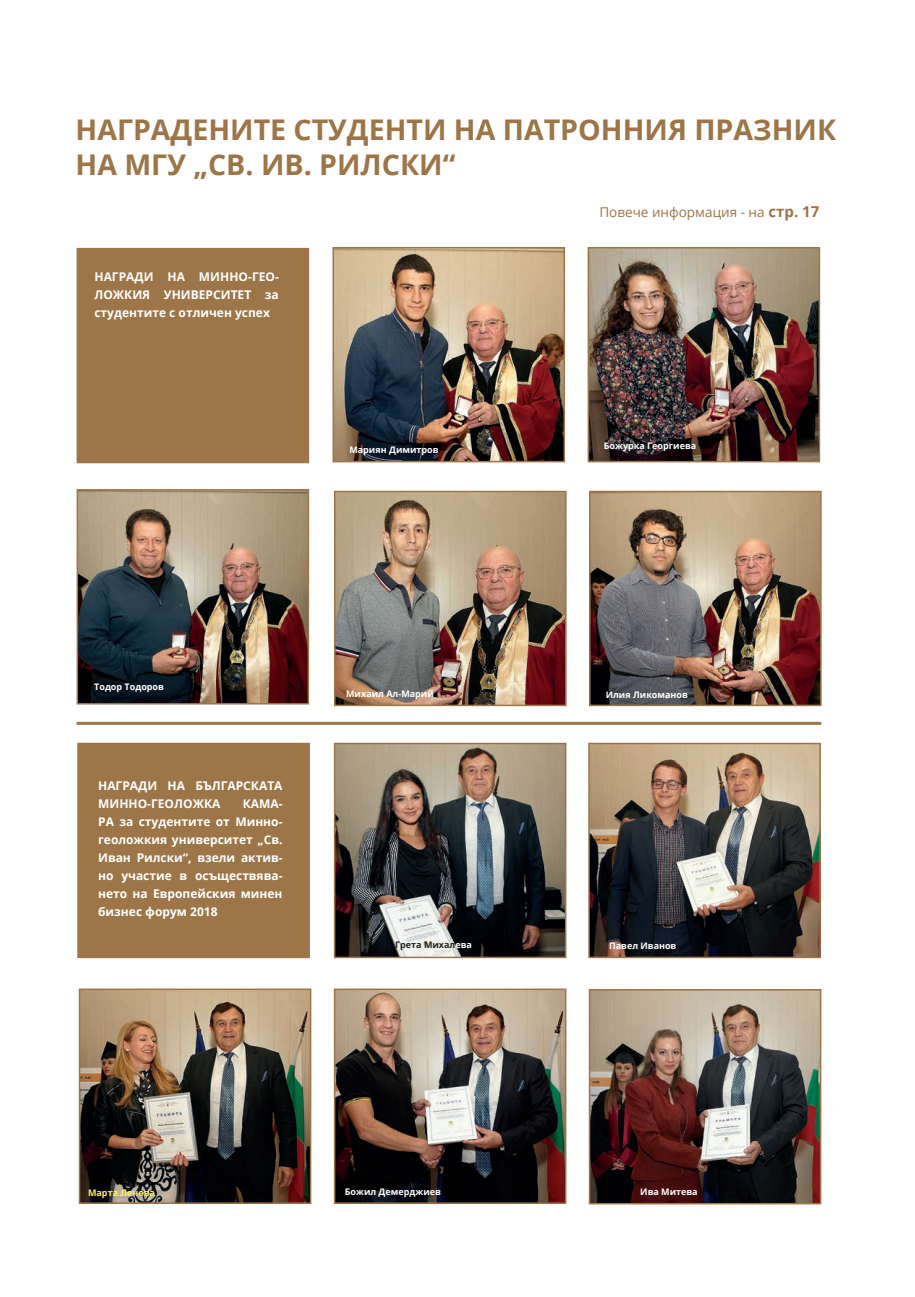
<style>
.page{position:relative;width:915px;height:1297px;background:#fff}
.page>*{position:absolute;margin:0;border:0;box-sizing:border-box;transform-origin:0 0}
.t1{font:700 28.5px/34.5px "Open Sans";color:#9c7548}
.t2{font:13.5px "Open Sans";color:#9c7548}
.t3{font:700 12px/18px "Open Sans";color:#fff;text-align:justify}
.t4{font:700 9px "Open Sans";color:#fff}
.t5{font:700 9px "Open Sans";color:#231f20}
.t6{font:700 9px "Open Sans";color:#fff356}
.s1{font-weight:700;font-size:15px}
.s2{color:#fff}
</style>
<div class="page">
<img style="left:335px;top:250px;width:227px;height:209px">
<div style="left:332px;top:247px;width:233px;height:215px;border:2px solid #9c7548"></div>
<img style="left:590px;top:250px;width:226px;height:209px">
<div style="left:587px;top:247px;width:232px;height:215px;border:2px solid #9c7548"></div>
<img style="left:80px;top:492px;width:226px;height:209px">
<div style="left:77px;top:489px;width:232px;height:215px;border:2px solid #9c7548"></div>
<img style="left:337px;top:494px;width:226px;height:209px">
<div style="left:334px;top:491px;width:232px;height:215px;border:2px solid #9c7548"></div>
<img style="left:592px;top:494px;width:226px;height:209px">
<div style="left:589px;top:491px;width:232px;height:215px;border:2px solid #9c7548"></div>
<div style="left:77px;top:249px;width:231px;height:213px;background:#9c7548"></div>
<div style="left:77px;top:248px;width:232px;height:215px;border:2px solid #9c7548"></div>
<div style="left:78px;top:743px;width:231px;height:214px;background:#9c7548"></div>
<div style="left:77px;top:743px;width:233px;height:215px;border:2px solid #9c7548"></div>
<img style="left:337px;top:746px;width:226px;height:209px">
<div style="left:334px;top:743px;width:232px;height:215px;border:2px solid #9c7548"></div>
<img style="left:591px;top:746px;width:226px;height:209px">
<div style="left:588px;top:743px;width:232px;height:215px;border:2px solid #9c7548"></div>
<img style="left:82px;top:991px;width:226px;height:210px">
<div style="left:79px;top:988px;width:232px;height:216px;border:2px solid #9c7548"></div>
<img style="left:337px;top:991px;width:226px;height:210px">
<div style="left:334px;top:988px;width:232px;height:216px;border:2px solid #9c7548"></div>
<img style="left:591px;top:992px;width:227px;height:209px">
<div style="left:588px;top:989px;width:233px;height:215px;border:2px solid #9c7548"></div>
<hr style="left:77px;top:722px;width:744px;height:3px;background:#9c7548">
<h1 class="t1" style="left:75px;top:112px;width:762px">НАГРАДЕНИТЕ СТУДЕНТИ НА ПАТРОННИЯ ПРАЗНИК<br>НА МГУ „СВ. ИВ. РИЛСКИ“</h1>
<p class="t2" style="left:599px;top:203px;width:221px">Повече информация - на <span class="s1">стр. 17</span></p>
<p class="t3" style="left:94px;top:268px;width:186px">НАГРАДИ НА МИННО-ГЕО-ЛОЖКИЯ УНИВЕРСИТЕТ за студентите с отличен успех</p>
<p class="t4" style="left:349px;top:444px;width:91px">Мариян Димитров</p>
<p class="t4" style="left:603px;top:440px;width:94px">Божурка Георгиева</p>
<p class="t4" style="left:94px;top:680px;width:71px">Тодор Тодоров</p>
<p class="t3" style="left:98px;top:776px;width:186px">НАГРАДИ НА БЪЛГАРСКАТА<br>МИННО-ГЕОЛОЖКА</p>
<p class="t3" style="left:98px;top:794px;width:186px;text-indent:144px">КАМА-РА за студентите от Минно&shy;геоложкия университет „Св.<br>Иван Рилски“, взели актив&shy;но участие в осъществява&shy;нето на Европейския минен бизнес форум 2018</p>
<p class="t4" style="left:346px;top:687px;width:89px">Михаил Ал-Марий</p>
<p class="t4" style="left:605px;top:688px;width:84px">Илия Ликоманов</p>
<p class="t5" style="left:395px;top:939px;width:78px">Грета Михал<span class="s2">ева</span></p>
<p class="t4" style="left:609px;top:940px;width:69px">Павел Иванов</p>
<p class="t6" style="left:88px;top:1186px;width:68px">Марта Лечева</p>
<p class="t4" style="left:345px;top:1185px;width:97px">Божил Демерджиев</p>
<p class="t4" style="left:640px;top:1185px;width:59px">Ива Митева</p>
</div>
